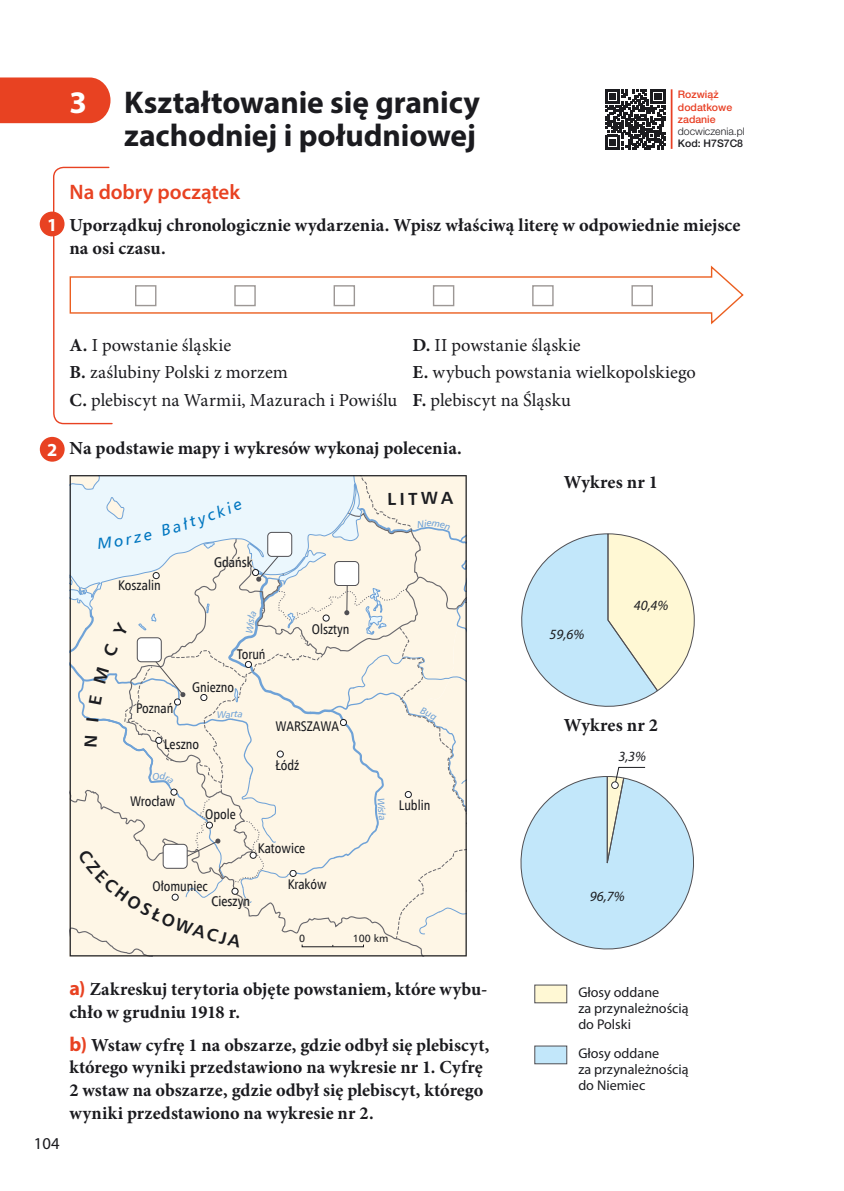
<style>
.page{position:relative;width:844px;height:1191px;background:#fff}
.page>*{position:absolute;margin:0;border:0;box-sizing:border-box;transform-origin:0 0}
.t1{font:700 31.5px/33.2px "Myriad Pro";letter-spacing:-.005em;color:#1b1b1f;text-align:right}
.t2{font:600 21px "Myriad Pro";color:#e84222}
.t3{font:700 18.38px/22.8px "Minion Pro";letter-spacing:.005em;color:#1b1b1f}
.t4{font:18.38px/27.7px "Minion Pro";letter-spacing:.005em;color:#1b1b1f}
.t5{font:700 18.38px "Myriad Pro";color:#fff}
.t6{font:17.5px "Humnst 777 EU Bold";color:#1b1c20}
.t7{font:16.62px "Myriad Pro";color:#1b1b1f}
.t8{font:14.17px/15.9px "Myriad Pro";color:#1b1c20}
.t9{font:italic 14.17px "Myriad Pro";color:#1b1c20}
.t10{font:14px "Humnst 777 Cn EU Normal";color:#1b1c20}
.t11{font:500 10.5px/12.2px "Helvetica Neue LT Pro";color:#e83f24}
.t12{font:300 10.5px "Helvetica Neue LT Pro";color:#1b1b1f}
.t13{font:500 10.5px "Helvetica Neue LT Pro";color:#1b1b1f}
.t14{font:10.5px "Humnst 777 EU Normal";color:#1b1c20}
.t15{font:9.62px "Humnst 777 EU Italic";color:#6fa2d7}
.s1{color:#fff}
.s2{font-weight:700}
.s3{font-family:"Myriad Pro";color:#fff}
.s4{font-family:"Myriad Pro";font-size:20.12px;color:#e84222}
</style>
<div class="page">
<div style="left:0;top:77px;width:110px;height:46px;background:#e84222"></div>
<svg style="left:52px;top:166px;width:61px;height:791px"></svg>
<div style="left:40px;top:212px;width:24px;height:24px;background:#e84222;border-radius:50%"></div>
<svg style="left:69px;top:264px;width:675px;height:62px"></svg>
<div style="left:135px;top:285px;width:21px;height:21px;background:#fff;border:1px solid #9c9795"></div>
<div style="left:234px;top:285px;width:22px;height:21px;background:#fff;border:1px solid #9c9795"></div>
<div style="left:333px;top:285px;width:22px;height:21px;background:#fff;border:1px solid #9c9795"></div>
<div style="left:433px;top:285px;width:21px;height:21px;background:#fff;border:1px solid #9c9795"></div>
<div style="left:532px;top:285px;width:21px;height:21px;background:#fff;border:1px solid #9c9795"></div>
<div style="left:631px;top:285px;width:21px;height:21px;background:#fff;border:1px solid #9c9795"></div>
<div style="left:40px;top:437px;width:25px;height:25px;background:#e84222;border-radius:50%"></div>
<svg style="left:521px;top:533px;width:173px;height:174px"></svg>
<svg style="left:520px;top:766px;width:174px;height:184px"></svg>
<div style="left:534px;top:985px;width:32px;height:17px;background:#fff8d4"></div>
<div style="left:534px;top:984px;width:33px;height:19px;border:1px solid #504f53"></div>
<div style="left:534px;top:1046px;width:32px;height:17px;background:#c2e7fa"></div>
<div style="left:534px;top:1045px;width:33px;height:19px;border:1px solid #504f53"></div>
<hr style="left:670px;top:89px;width:2px;height:60px;background:#e83f24">
<svg style="left:605px;top:89px;width:60px;height:60px"></svg>
<svg style="left:70px;top:475px;width:397px;height:481px;background:#f2eee4"></svg>
<p class="t5" style="left:47px;top:212px;width:12px">1</p>
<h1 class="t1" style="left:69px;top:85px;width:412px"><span class="s1">3</span> Kształtowanie się granicy zachodniej i południowej</h1>
<p class="t2" style="left:69px;top:178px;width:172px">Na dobry początek</p>
<p class="t3" style="left:69px;top:214px;width:672px">Uporządkuj chronologicznie wydarzenia. Wpisz właściwą literę w odpowiednie miejsce na osi czasu.</p>
<p class="t11" style="left:677px;top:88px;width:56px">Rozwiąż dodatkowe zadanie</p>
<p class="t12" style="left:677px;top:125px;width:68px">docwiczenia.pl</p>
<p class="t13" style="left:677px;top:137px;width:67px">Kod: H7S7C8</p>
<p class="t4" style="left:69px;top:331px;width:329px"><span class="s2">A.</span> I powstanie śląskie<br><span class="s2">B.</span> zaślubiny Polski z morzem<br><span class="s2">C.</span> plebiscyt na Warmii, Mazurach i Powiślu</p>
<p class="t4" style="left:412px;top:331px;width:285px"><span class="s2">D.</span> II powstanie śląskie<br><span class="s2">E.</span> wybuch powstania wielkopolskiego<br><span class="s2">F.</span> plebiscyt na Śląsku</p>
<p class="t3" style="left:47px;top:436px;width:416px"><span class="s3">2</span> Na podstawie mapy i wykresów wykonaj polecenia.</p>
<p class="t6" style="left:387px;top:488px;width:67px;rotate:-1deg">LITWA</p>
<p class="t10" style="left:118px;top:576px;width:44px">Koszalin</p>
<p class="t10" style="left:214px;top:553px;width:40px">Gdańsk</p>
<p class="t15" style="left:426px;top:517px;width:7px">e</p>
<p class="t10" style="left:237px;top:645px;width:30px">Toruń</p>
<p class="t10" style="left:192px;top:678px;width:44px">Gniezno</p>
<p class="t10" style="left:136px;top:699px;width:39px">Poznań</p>
<p class="t10" style="left:164px;top:735px;width:36px">Leszno</p>
<p class="t10" style="left:130px;top:792px;width:47px">Wrocław</p>
<p class="t10" style="left:205px;top:805px;width:32px">Opole</p>
<p class="t10" style="left:312px;top:620px;width:39px">Olsztyn</p>
<p class="t10" style="left:275px;top:717px;width:65px">WARSZAWA</p>
<p class="t10" style="left:275px;top:756px;width:25px">Łódź</p>
<p class="t10" style="left:258px;top:839px;width:49px">Katowice</p>
<p class="t10" style="left:152px;top:877px;width:57px">Ołomuniec</p>
<p class="t10" style="left:288px;top:875px;width:40px">Kraków</p>
<p class="t10" style="left:211px;top:892px;width:40px">Cieszyn</p>
<p class="t15" style="left:387px;top:797px;width:11px;rotate:90deg">W</p>
<p class="t9" style="left:217px;top:924px;width:29px">3,3%</p>
<p class="t14" style="left:299px;top:931px;width:8px">0</p>
<p class="t14" style="left:352px;top:931px;width:37px">100 km</p>
<p class="t10" style="left:399px;top:796px;width:33px">Lublin</p>
<p class="t7" style="left:34px;top:1133px;width:27px">104</p>
<p class="t3" style="left:69px;top:977px;width:419px"><span class="s4">a)</span> Zakreskuj terytoria objęte powstaniem, które wybu&shy;chło w grudniu 1918 r.</p>
<p class="t3" style="left:69px;top:1033px;width:421px"><span class="s4">b)</span> Wstaw cyfrę 1 na obszarze, gdzie odbył się plebiscyt, którego wyniki przedstawiono na wykresie nr 1. Cyfrę 2 wstaw na obszarze, gdzie odbył się plebiscyt, którego wyniki przedstawiono na wykresie nr 2.</p>
<p class="t9" style="left:353px;top:1045px;width:36px">59,6%</p>
<p class="t9" style="left:189px;top:1064px;width:36px">96,7%</p>
<p class="t3" style="left:563px;top:471px;width:95px">Wykres nr 1</p>
<p class="t9" style="left:549px;top:625px;width:36px">59,6%</p>
<p class="t9" style="left:633px;top:596px;width:36px">40,4%</p>
<p class="t3" style="left:563px;top:713px;width:95px">Wykres nr 2</p>
<p class="t9" style="left:618px;top:747px;width:29px">3,3%</p>
<p class="t9" style="left:589px;top:887px;width:36px">96,7%</p>
<p class="t8" style="left:578px;top:984px;width:112px">Głosy oddane<br>za przynależnością do Polski</p>
<p class="t8" style="left:578px;top:1045px;width:112px">Głosy oddane<br>za przynależnością do Niemiec</p>
</div>
